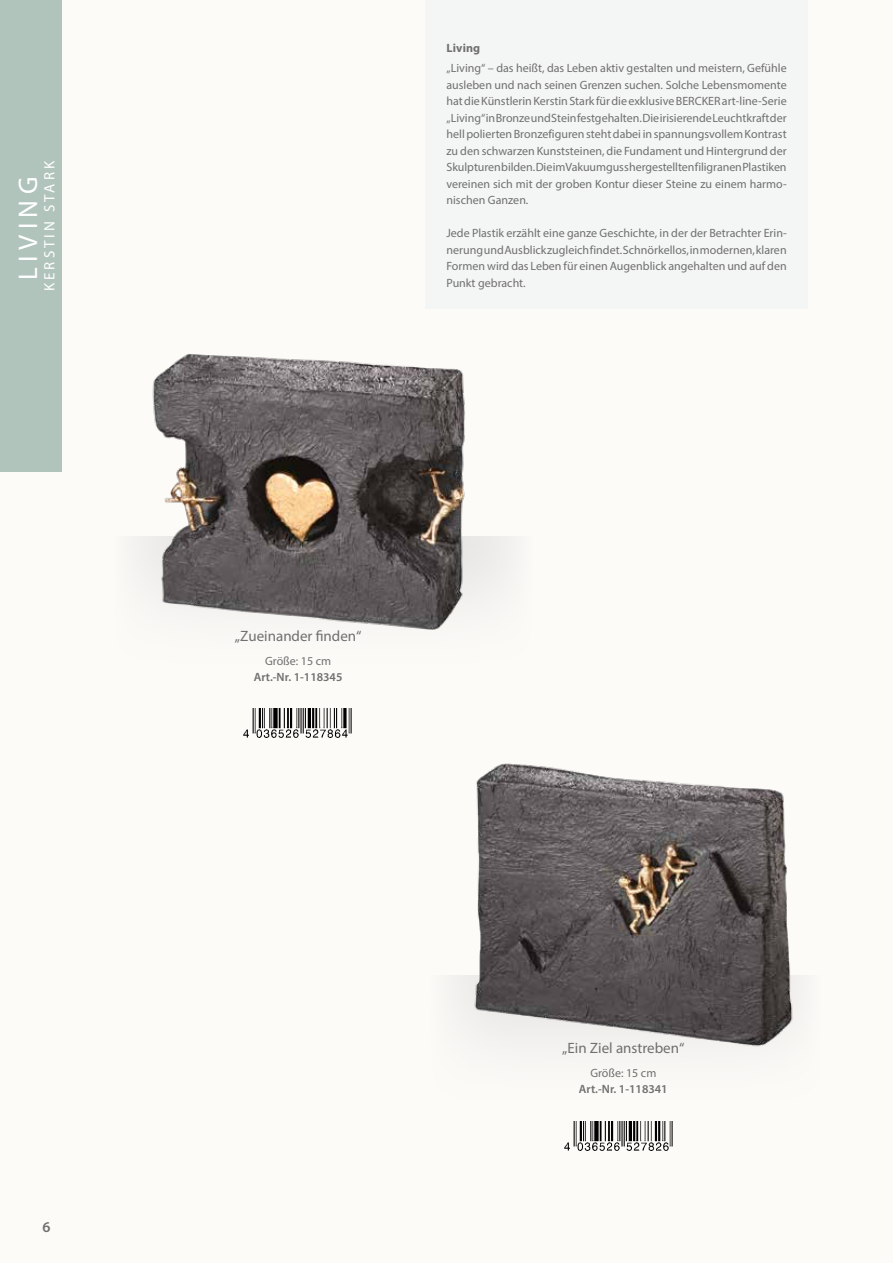
<style>
.page{position:relative;width:893px;height:1263px;background:#fdfbf8}
.page>*{position:absolute;margin:0;border:0;box-sizing:border-box;transform-origin:0 0}
.t1{font:27px "Myriad Pro";letter-spacing:.2em;color:#fff}
.t2{font:15px "Myriad Pro";color:#706f6f}
.t3{font:15px "Myriad Pro";letter-spacing:.2em;color:#fff}
.t4{font:600 15px "Myriad Pro";color:#706f6f}
.t5{font:12px/16.5px "Myriad Pro";color:#706f6f;text-align:justify}
.t6{font:600 12px "Myriad Pro";color:#706f6f}
.t7{font:700 12px "Myriad Pro";letter-spacing:.015em;color:#706f6f}
</style>
<div class="page">
<img style="left:243px;top:708px;width:109px;height:29px">
<img style="left:564px;top:1121px;width:109px;height:29px">
<div style="left:0;top:0;width:62px;height:472px;background:#b1c4bc"></div>
<div style="left:425px;top:0;width:383px;height:309px;background:#f3f6f5"></div>
<img style="left:465px;top:763px;width:334px;height:284px">
<img style="left:144px;top:354px;width:339px;height:276px">
<p class="t3" style="left:40px;top:291px;width:132px;rotate:-90deg">KERSTIN STARK</p>
<h1 class="t1" style="left:12px;top:280px;width:104px;rotate:-90deg">LIVING</h1>
<p class="t4" style="left:43px;top:1217px;width:10px">6</p>
<p class="t7" style="left:446px;top:40px;width:35px">Living</p>
<p class="t5" style="left:446px;top:60px;width:342px">„Living“ – das heißt, das Leben aktiv gestalten und meistern, Gefühle ausleben und nach seinen Grenzen suchen. Solche Lebensmomente hat die Künstlerin Kerstin Stark für die exklusive BERCKER art-line-Serie „Living“ in Bronze und Stein festgehalten. Die irisierende Leuchtkraft der hell polierten Bronzefiguren steht dabei in spannungsvollem Kontrast zu den schwarzen Kunststeinen, die Fundament und Hintergrund der Skulpturen bilden. Die im Vakuumguss hergestellten filigranen Plastiken vereinen sich mit der groben Kontur dieser Steine zu einem harmo&shy;nischen Ganzen.</p>
<p class="t5" style="left:446px;top:225px;width:342px">Jede Plastik erzählt eine ganze Geschichte, in der der Betrachter Erin&shy;nerung und Ausblick zugleich findet. Schnörkellos, in modernen, klaren Formen wird das Leben für einen Augenblick angehalten und auf den Punkt gebracht.</p>
<p class="t2" style="left:235px;top:627px;width:128px">„Zueinander finden“</p>
<p class="t5" style="left:265px;top:653px;width:67px">Größe: 15 cm</p>
<p class="t6" style="left:254px;top:670px;width:90px">Art.-Nr. 1-118345</p>
<p class="t2" style="left:562px;top:1038px;width:124px">„Ein Ziel anstreben“</p>
<p class="t5" style="left:590px;top:1065px;width:67px">Größe: 15 cm</p>
<p class="t6" style="left:579px;top:1082px;width:90px">Art.-Nr. 1-118341</p>
</div>
